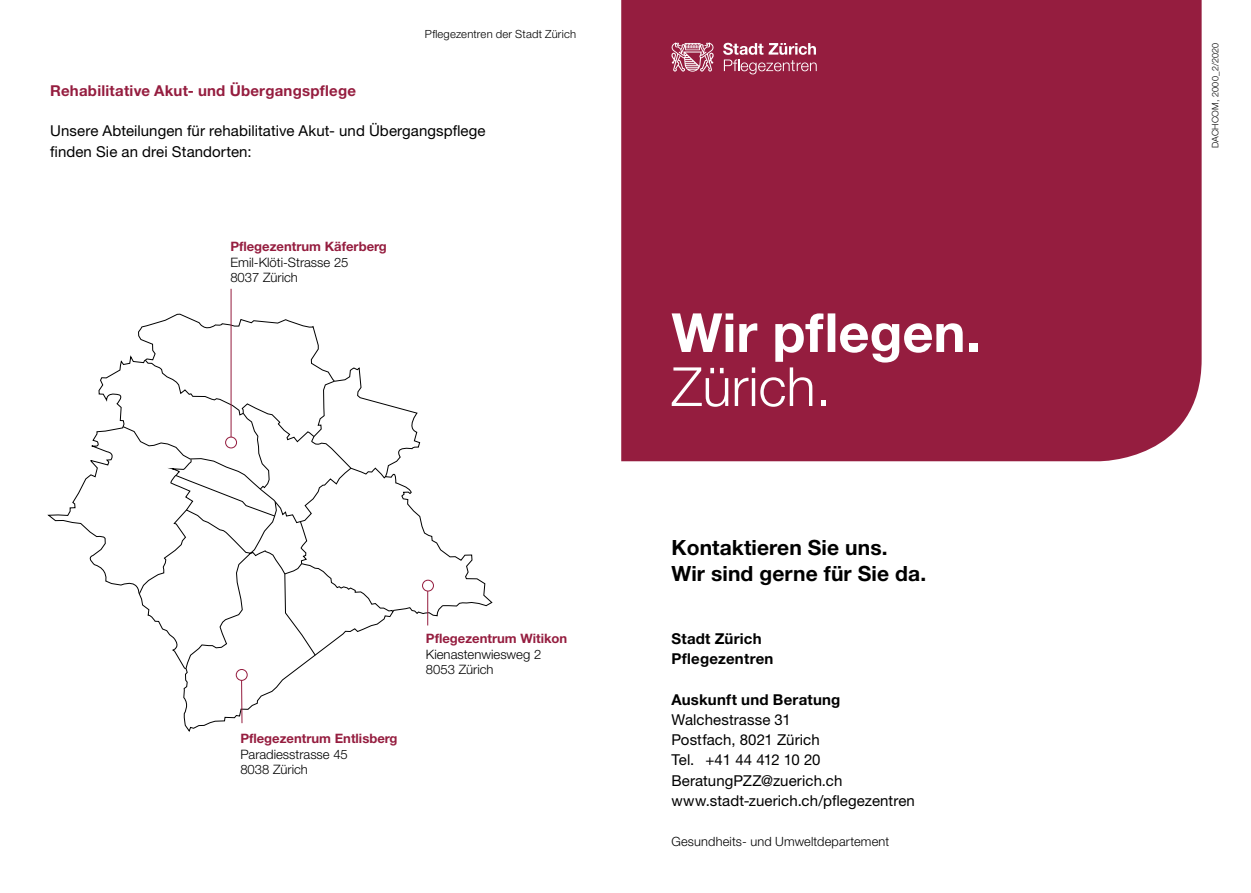
<style>
.page{position:relative;width:1251px;height:893px;background:#fff}
.page>*{position:absolute;margin:0;border:0;box-sizing:border-box;transform-origin:0 0}
.t1{font:700 54px "Helvetica Neue LT Std";color:#fff}
.t2{font:300 54px "Helvetica Neue LT Std";color:#fff}
.t3{font:700 21px/25.5px "Helvetica Neue LT Std";letter-spacing:.005em;color:#000}
.t4{font:15px/20.2px "Helvetica Neue LT Std";letter-spacing:.005em;color:#000}
.t5{font:700 15px/20.2px "Helvetica Neue LT Std";letter-spacing:.015em;color:#000}
.t6{font:700 15px "Helvetica Neue LT Std";letter-spacing:.015em;color:#951d3f}
.t7{font:300 13.05px/15.6px "Helvetica Neue LT";color:#000}
.t8{font:700 13.05px "Helvetica Neue LT";color:#951d3f}
.t9{font:300 12.75px "Helvetica Neue LT Std";letter-spacing:.015em;color:#000}
.t10{font:300 11.25px "Helvetica Neue LT Std";letter-spacing:.02em;color:#000}
.t11{font:300 9px "Helvetica Neue LT Std";letter-spacing:.02em;color:#000}
</style>
<div class="page">
<div style="left:621px;top:0;width:580px;height:461px;background:#951d3f"></div>
<svg style="left:723px;top:43px;width:93px;height:31px;background:#b15972"></svg>
<svg style="left:671px;top:43px;width:42px;height:29px"></svg>
<svg style="left:47px;top:314px;width:445px;height:418px"></svg>
<svg style="left:123px;top:360px;width:270px;height:309px"></svg>
<div style="left:236px;top:669px;width:11px;height:11px;background:#fff;border-radius:50%"></div>
<div style="left:236px;top:669px;width:11px;height:12px;border:1px solid #951d3f;border-radius:50%"></div>
<hr style="left:241px;top:680px;width:1px;height:43px;background:#951d3f">
<div style="left:422px;top:580px;width:11px;height:11px;background:#fff;border-radius:50%"></div>
<div style="left:422px;top:580px;width:12px;height:11px;border:1px solid #951d3f;border-radius:50%"></div>
<div style="left:225px;top:437px;width:11px;height:11px;background:#fff;border-radius:50%"></div>
<div style="left:225px;top:437px;width:12px;height:11px;border:1px solid #951d3f;border-radius:50%"></div>
<hr style="left:427px;top:591px;width:1px;height:34px;background:#951d3f">
<hr style="left:231px;top:289px;width:1px;height:148px;background:#951d3f">
<p class="t10" style="left:425px;top:27px;width:153px">Pflegezentren der Stadt Zürich</p>
<p class="t6" style="left:50px;top:81px;width:307px">Rehabilitative Akut- und Übergangspflege</p>
<p class="t4" style="left:50px;top:121px;width:437px">Unsere Abteilungen für rehabilitative Akut- und Übergangspflege finden Sie an drei Standorten:</p>
<p class="t8" style="left:230px;top:238px;width:158px">Pflegezentrum Käferberg</p>
<p class="t7" style="left:230px;top:254px;width:120px">Emil-Klöti-Strasse 25<br>8037 Zürich</p>
<p class="t8" style="left:240px;top:730px;width:159px">Pflegezentrum Entlisberg</p>
<p class="t7" style="left:240px;top:746px;width:109px">Paradiesstrasse 45<br>8038 Zürich</p>
<p class="t8" style="left:426px;top:630px;width:143px">Pflegezentrum Witikon</p>
<p class="t7" style="left:426px;top:646px;width:117px">Kienastenwiesweg 2<br>8053 Zürich</p>
<h1 class="t1" style="left:671px;top:299px;width:310px">Wir pflegen.</h1>
<h1 class="t2" style="left:671px;top:354px;width:161px">Zürich.</h1>
<h2 class="t3" style="left:671px;top:534px;width:256px">Kontaktieren Sie uns.<br>Wir sind gerne für Sie da.</h2>
<p class="t5" style="left:671px;top:628px;width:103px">Stadt Zürich<br>Pflegezentren</p>
<p class="t5" style="left:671px;top:689px;width:170px">Auskunft und Beratung</p>
<p class="t4" style="left:671px;top:709px;width:245px">Walchestrasse 31<br>Postfach, 8021 Zürich<br>Tel. +41 44 412 10 20<br>BeratungPZZ@zuerich.ch www.stadt-zuerich.ch/pflegezentren</p>
<p class="t9" style="left:671px;top:834px;width:219px">Gesundheits- und Umweltdepartement</p>
<p class="t11" style="left:1209px;top:148px;width:107px;rotate:-90deg">DACHCOM, 2000_2/2020</p>
</div>
